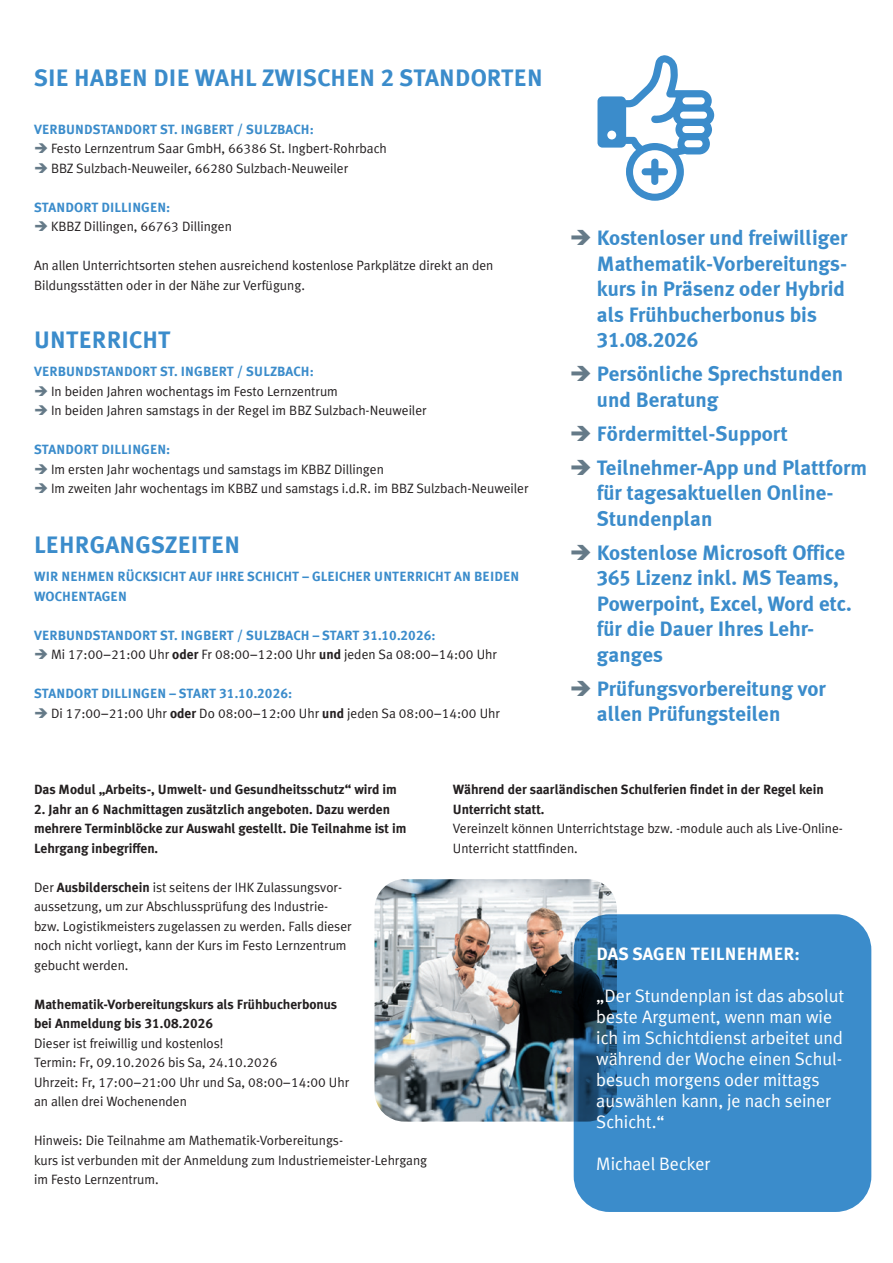
<style>
.page{position:relative;width:893px;height:1263px;background:#fff}
.page>*{position:absolute;margin:0;border:0;box-sizing:border-box;transform-origin:0 0}
.t1{font:700 24px "Festo";letter-spacing:.01em;color:#3b8ccb}
.t2{font:700 21px/25.5px "Meta Plus LF";color:#3b8ccb}
.t3{font:18px/21px "Festo";color:#fff}
.t4{font:700 18px "Festo";letter-spacing:.01em;color:#fff}
.t5{font:13.5px/19.5px "Festo";color:#231f20}
.t6{font:700 13.5px/19.5px "Festo";color:#231f20}
.t7{font:700 13.5px/19.5px "Festo";letter-spacing:.01em;color:#3b8ccb}
.s1{font-family:"Meta Plus LF"}
.s2{font-weight:700;color:#3b8ccb}
.s3{font-family:"Meta Plus LF";font-weight:700;color:#3b8ccb}
.s4{font-weight:700}
.s5{color:#657a88}
</style>
<div class="page">
<svg style="left:597px;top:55px;width:117px;height:146px"></svg>
<img style="left:374px;top:879px;width:243px;height:242px">
<div style="left:574px;top:914px;width:297px;height:298px;background:#3b8ccb;border-radius:36px"></div>
<h1 class="t1" style="left:34px;top:59px;width:510px">SIE HABEN DIE WAHL ZWISCHEN 2 STANDORTEN</h1>
<p class="t7" style="left:34px;top:118px;width:281px">VERBUNDSTANDORT ST. INGBERT / SULZBACH:</p>
<p class="t5" style="left:51px;top:138px;width:337px">Festo Lernzentrum Saar GmbH, 66386 St. Ingbert-Rohrbach<br>BBZ Sulzbach-Neuweiler, 66280 Sulzbach-Neuweiler</p>
<p class="t7" style="left:34px;top:196px;width:138px">STANDORT DILLINGEN:</p>
<p class="t5" style="left:51px;top:216px;width:182px">KBBZ Dillingen, 66763 Dillingen</p>
<p class="t5" style="left:34px;top:255px;width:461px">An allen Unterrichtsorten stehen ausreichend kostenlose Parkplätze direkt an den<br>Bildungsstätten oder in der Nähe zur Verfügung.</p>
<h1 class="t1" style="left:34px;top:321px;width:138px">UNTERRICHT</h1>
<p class="t7" style="left:34px;top:361px;width:281px">VERBUNDSTANDORT ST. INGBERT / SULZBACH:</p>
<p class="t5" style="left:51px;top:381px;width:377px">In beiden Jahren wochentags im Festo Lernzentrum<br>In beiden Jahren samstags in der Regel im BBZ Sulzbach-Neuweiler</p>
<p class="t7" style="left:34px;top:439px;width:138px">STANDORT DILLINGEN:</p>
<p class="t5" style="left:51px;top:459px;width:479px">Im ersten Jahr wochentags und samstags im KBBZ Dillingen<br>Im zweiten Jahr wochentags im KBBZ und samstags i.d.R. im BBZ Sulzbach-Neuweiler</p>
<h1 class="t1" style="left:34px;top:526px;width:207px">LEHRGANGSZEITEN</h1>
<p class="t7" style="left:34px;top:566px;width:487px">WIR NEHMEN RÜCKSICHT AUF IHRE SCHICHT <span class="s1">–</span> GLEICHER UNTERRICHT AN BEIDEN<br>WOCHENTAGEN</p>
<p class="t5" style="left:51px;top:625px;width:447px;text-indent:-17px"><span class="s2">VERBUNDSTANDORT ST. INGBERT / SULZBACH</span> <span class="s3">–</span> <span class="s2">START 31.10.2026:<br></span>Mi 17:00 – 21:00 Uhr <span class="s4">oder</span> Fr 08:00 – 12:00 Uhr <span class="s4">und</span> jeden Sa 08:00 – 14:00 Uhr</p>
<p class="t5" style="left:51px;top:683px;width:450px;text-indent:-17px"><span class="s2">STANDORT DILLINGEN</span> <span class="s3">–</span> <span class="s2">START 31.10.2026:<br></span>Di 17:00 – 21:00 Uhr <span class="s4">oder</span> Do 08:00 – 12:00 Uhr <span class="s4">und</span> jeden Sa 08:00 – 14:00 Uhr</p>
<h2 class="t2" style="left:597px;top:225px;width:252px;text-indent:-27px"><span class="s5">➔</span> Kostenloser und freiwilliger<br>Mathematik-Vorbereitungs&shy;kurs in Präsenz oder Hybrid als Frühbucherbonus bis<br>31.08.2026</h2>
<h2 class="t2" style="left:597px;top:361px;width:248px;text-indent:-27px"><span class="s5">➔</span> Persönliche Sprechstunden und Beratung</h2>
<h2 class="t2" style="left:570px;top:420px;width:219px"><span class="s5">➔</span> Fördermittel-Support</h2>
<h2 class="t2" style="left:597px;top:454px;width:272px;text-indent:-27px"><span class="s5">➔</span> Teilnehmer-App und Plattform für tagesaktuellen Online-<br>Stundenplan</h2>
<h2 class="t2" style="left:597px;top:539px;width:256px;text-indent:-27px"><span class="s5">➔</span> Kostenlose Microsoft Office<br>365 Lizenz inkl. MS Teams,<br>Powerpoint, Excel, Word etc. für die Dauer Ihres Lehr&shy;ganges</h2>
<h2 class="t2" style="left:597px;top:675px;width:230px;text-indent:-27px"><span class="s5">➔</span> Prüfungsvorbereitung vor allen Prüfungsteilen</h2>
<p class="t6" style="left:34px;top:779px;width:364px">Das Modul „Arbeits-, Umwelt- und Gesundheitsschutz“ wird im</p>
<p class="t6" style="left:34px;top:798px;width:374px">2. Jahr an 6 Nachmittagen zusätzlich angeboten. Dazu werden mehrere Terminblöcke zur Auswahl gestellt. Die Teilnahme ist im<br>Lehrgang inbegriffen.</p>
<p class="t5" style="left:34px;top:877px;width:319px">Der <span class="s4">Ausbilderschein</span> ist seitens der IHK Zulassungsvor&shy;aussetzung, um zur Abschlussprüfung des Industrie&shy;bzw. Logistikmeisters zugelassen zu werden. Falls dieser noch nicht vorliegt, kann der Kurs im Festo Lernzentrum gebucht werden.</p>
<p class="t6" style="left:34px;top:993px;width:305px">Mathematik-Vorbereitungskurs als Frühbucherbonus bei Anmeldung bis 31.08.2026</p>
<p class="t5" style="left:34px;top:1032px;width:317px">Dieser ist freiwillig und kostenlos!<br>Termin: Fr, 09.10.2026 bis Sa, 24.10.2026<br>Uhrzeit: Fr, 17:00 – 21:00 Uhr und Sa, 08:00 – 14:00 Uhr an allen drei Wochenenden</p>
<p class="t5" style="left:34px;top:1130px;width:395px">Hinweis: Die Teilnahme am Mathematik-Vorbereitungs-<br>kurs ist verbunden mit der Anmeldung zum Industriemeister-Lehrgang im Festo Lernzentrum.</p>
<p class="t6" style="left:453px;top:779px;width:372px">Während der saarländischen Schulferien findet in der Regel kein<br>Unterricht statt.</p>
<p class="t5" style="left:453px;top:818px;width:392px">Vereinzelt können Unterrichtstage bzw. -module auch als Live-Online-<br>Unterricht stattfinden.</p>
<h3 class="t4" style="left:596px;top:940px;width:205px">DAS SAGEN TEILNEHMER:</h3>
<h3 class="t3" style="left:596px;top:984px;width:250px">„Der Stundenplan ist das absolut beste Argument, wenn man wie ich im Schichtdienst arbeitet und während der Woche einen Schul&shy;besuch morgens oder mittags auswählen kann, je nach seiner<br>Schicht.“</h3>
<h3 class="t3" style="left:596px;top:1152px;width:116px">Michael Becker</h3>
</div>
